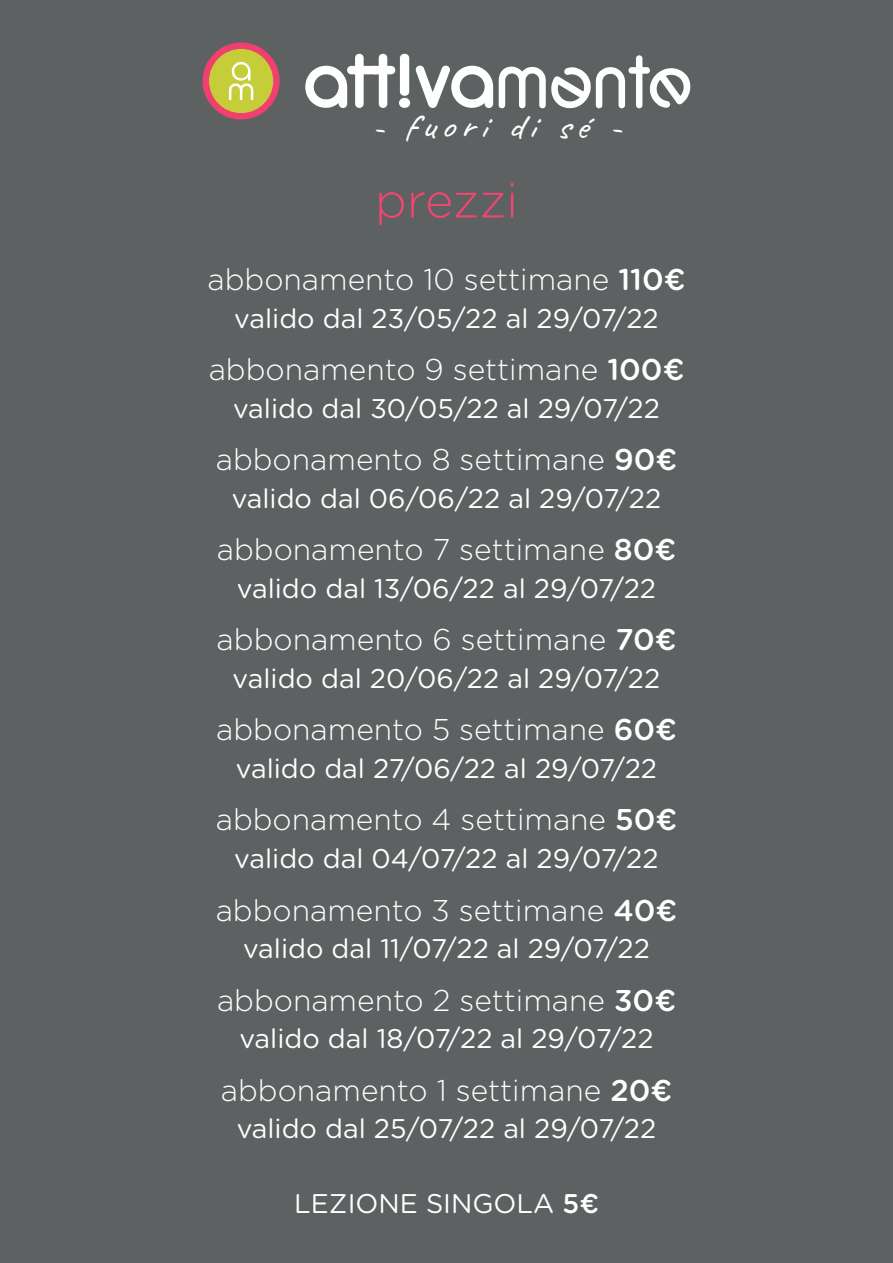
<style>
.page{position:relative;width:893px;height:1263px;background:#5d6162}
.page>*{position:absolute;margin:0;border:0;box-sizing:border-box;transform-origin:0 0}
.t1{font:36.75px "Caveat";color:#fff}
.t2{font:300 30px "Gotham Rounded";color:#fff}
.t3{font:27px "Gotham Rounded";color:#fff}
.s1{font-weight:500}
</style>
<div class="page">
<svg style="left:305px;top:53px;width:105px;height:55px"></svg>
<svg style="left:416px;top:65px;width:77px;height:43px"></svg>
<svg style="left:499px;top:55px;width:191px;height:54px"></svg>
<div style="left:203px;top:43px;width:77px;height:77px;background:#ef4070;border-radius:50%"></div>
<div style="left:209px;top:49px;width:64px;height:64px;background:#c5cd39;border-radius:50%"></div>
<svg style="left:229px;top:62px;width:24px;height:38px"></svg>
<svg style="left:379px;top:192px;width:25px;height:33px"></svg>
<svg style="left:411px;top:192px;width:93px;height:26px"></svg>
<hr style="left:511px;top:193px;width:2px;height:25px;background:#f04670">
<h1 class="t1" style="left:380px;top:84px;width:247px;rotate:10deg">- fuori di sé -</h1>
<p class="t2" style="left:208px;top:260px;width:479px">abbonamento 10 settimane <span class="s1">110€</span></p>
<p class="t3" style="left:234px;top:300px;width:426px">valido dal 23/05/22 al 29/07/22</p>
<p class="t2" style="left:209px;top:350px;width:477px">abbonamento 9 settimane <span class="s1">100€</span></p>
<p class="t3" style="left:233px;top:390px;width:428px">valido dal 30/05/22 al 29/07/22</p>
<p class="t2" style="left:216px;top:440px;width:463px">abbonamento 8 settimane <span class="s1">90€</span></p>
<p class="t3" style="left:232px;top:480px;width:431px">valido dal 06/06/22 al 29/07/22</p>
<p class="t2" style="left:217px;top:530px;width:461px">abbonamento 7 settimane <span class="s1">80€</span></p>
<p class="t3" style="left:237px;top:570px;width:421px">valido dal 13/06/22 al 29/07/22</p>
<p class="t2" style="left:217px;top:620px;width:461px">abbonamento 6 settimane <span class="s1">70€</span></p>
<p class="t3" style="left:233px;top:660px;width:429px">valido dal 20/06/22 al 29/07/22</p>
<p class="t2" style="left:216px;top:710px;width:462px">abbonamento 5 settimane <span class="s1">60€</span></p>
<p class="t3" style="left:236px;top:750px;width:423px">valido dal 27/06/22 al 29/07/22</p>
<p class="t2" style="left:216px;top:800px;width:463px">abbonamento 4 settimane <span class="s1">50€</span></p>
<p class="t3" style="left:234px;top:840px;width:426px">valido dal 04/07/22 al 29/07/22</p>
<p class="t2" style="left:216px;top:890px;width:463px">abbonamento 3 settimane <span class="s1">40€</span></p>
<p class="t3" style="left:243px;top:930px;width:408px">valido dal 11/07/22 al 29/07/22</p>
<p class="t2" style="left:217px;top:980px;width:460px">abbonamento 2 settimane <span class="s1">30€</span></p>
<p class="t3" style="left:239px;top:1020px;width:416px">valido dal 18/07/22 al 29/07/22</p>
<p class="t2" style="left:221px;top:1070px;width:453px">abbonamento 1 settimane <span class="s1">20€</span></p>
<p class="t3" style="left:237px;top:1110px;width:421px">valido dal 25/07/22 al 29/07/22</p>
<p class="t3" style="left:294px;top:1185px;width:306px">LEZIONE SINGOLA <span class="s1">5€</span></p>
</div>
